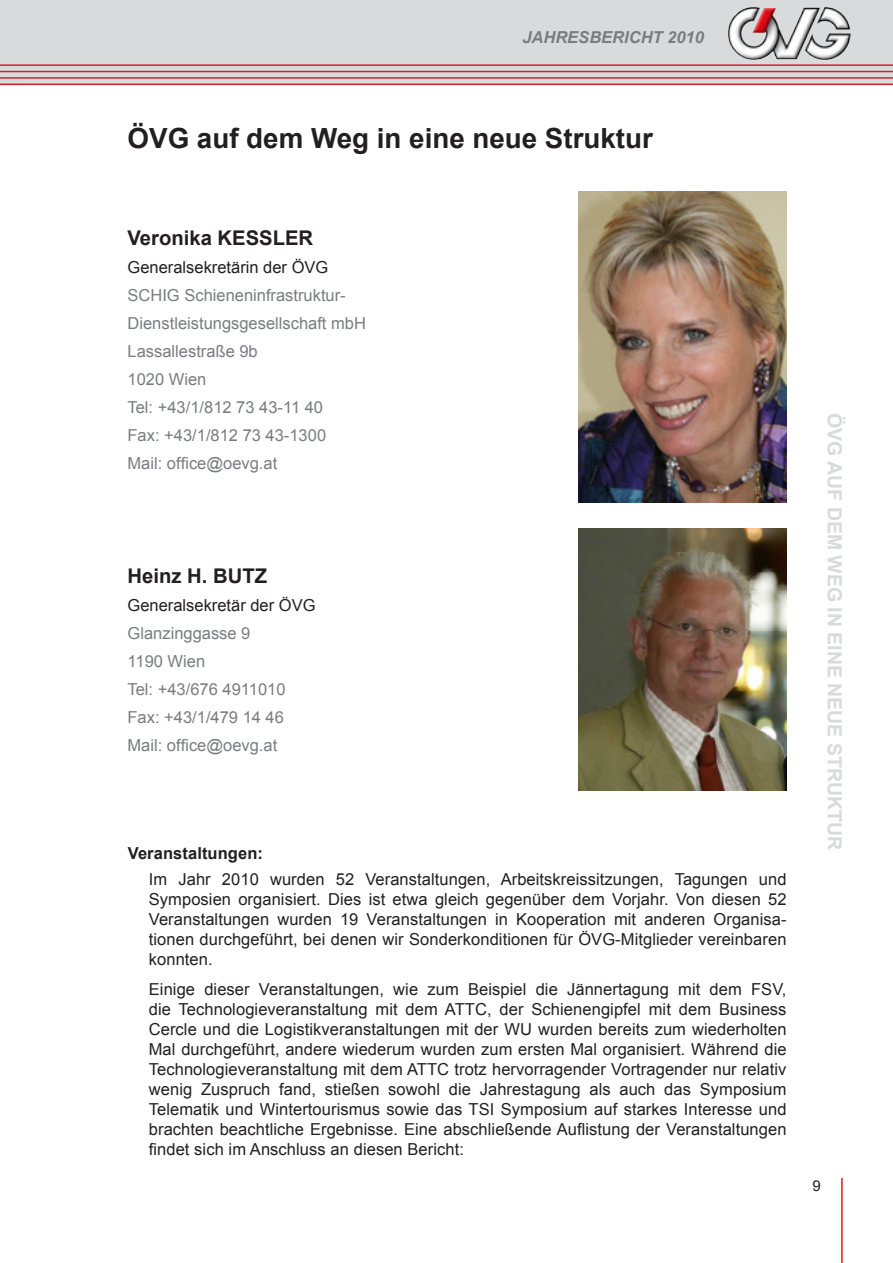
<style>
.page{position:relative;width:893px;height:1263px;background:#fff}
.page>*{position:absolute;margin:0;border:0;box-sizing:border-box;transform-origin:0 0}
.t1{font:700 27.75px "Arial";color:#231f20}
.t2{font:700 20.25px "Arial";color:#231f20}
.t3{font:700 19.5px "Arial";color:#d9dadc}
.t4{font:16.5px/20px "Arial";letter-spacing:.005em;color:#231f20;text-align:justify}
.t5{font:16.5px/28px "Arial";color:#7a7c7f}
.t6{font:italic 700 16.5px "Arial";color:#7a7c7f}
.t7{font:700 16.5px "Arial";letter-spacing:.005em;color:#231f20}
</style>
<div class="page">
<hr style="left:841px;top:1178px;width:2px;height:85px;background:#d1232a">
<svg style="left:0;top:0;width:893px;height:84px;background:#d6d5d7"></svg>
<hr style="left:0;top:64px;width:893px;height:2px;background:#d1232a">
<hr style="left:0;top:71px;width:893px;height:1px;background:#d1232a">
<hr style="left:0;top:77px;width:893px;height:2px;background:#d1232a">
<img style="left:742px;top:7px;width:24px;height:39px">
<hr style="left:0;top:84px;width:893px;height:1px;background:#d1232a">
<img style="left:578px;top:528px;width:209px;height:262px">
<img style="left:578px;top:191px;width:209px;height:311px">
<p class="t6" style="left:522px;top:26px;width:183px">JAHRESBERICHT 2010</p>
<h1 class="t1" style="left:128px;top:120px;width:527px">ÖVG auf dem Weg in eine neue Struktur</h1>
<p class="t2" style="left:128px;top:224px;width:187px">Veronika KESSLER</p>
<p class="t4" style="left:128px;top:257px;width:202px">Generalsekretärin der ÖVG</p>
<p class="t5" style="left:128px;top:281px;width:240px">SCHIG Schieneninfrastruktur-<br>Dienstleistungsgesellschaft mbH<br>Lassallestraße 9b<br>1 020 Wien<br>Tel: +43/1 /81 2 73 43-11 40<br>Fax: +43/1 /81 2 73 43-1 300<br>Mail: office@oevg.at</p>
<p class="t2" style="left:128px;top:563px;width:141px">Heinz H. BUTZ</p>
<p class="t4" style="left:128px;top:596px;width:189px">Generalsekretär der ÖVG</p>
<p class="t5" style="left:128px;top:620px;width:159px">Glanzinggasse 9<br>11 90 Wien<br>Tel: +43/676 4911 01 0<br>Fax: +43/1 /479 1 4 46<br>Mail: office@oevg.at</p>
<p class="t7" style="left:128px;top:843px;width:137px">Veranstaltungen:</p>
<p class="t4" style="left:149px;top:869px;width:639px">Im Jahr 201 0 wurden 52 Veranstaltungen, Arbeitskreissitzungen, Tagungen und Symposien organisiert. Dies ist etwa gleich gegenüber dem Vorjahr. Von diesen 52<br>Veranstaltungen wurden 1 9 Veranstaltungen in Kooperation mit anderen Organisa&shy;tionen durchgeführt, bei denen wir Sonderkonditionen für ÖVG-Mitglieder vereinbaren konnten.</p>
<p class="t4" style="left:149px;top:980px;width:639px">Einige dieser Veranstaltungen, wie zum Beispiel die Jännertagung mit dem FSV, die Technologieveranstaltung mit dem ATTC, der Schienengipfel mit dem Business Cercle und die Logistikveranstaltungen mit der WU wurden bereits zum wiederholten Mal durchgeführt, andere wiederum wurden zum ersten Mal organisiert. Während die Technologieveranstaltung mit dem ATTC trotz hervorragender Vortragender nur relativ wenig Zuspruch fand, stießen sowohl die Jahrestagung als auch das Symposium Telematik und Wintertourismus sowie das TSI Symposium auf starkes Interesse und brachten beachtliche Ergebnisse. Eine abschließende Auflistung der Veranstaltungen findet sich im Anschluss an diesen Bericht:</p>
<p class="t3" style="left:847px;top:413px;width:438px;rotate:90deg">ÖVG auf dem Weg in eine neue Struktur</p>
</div>
